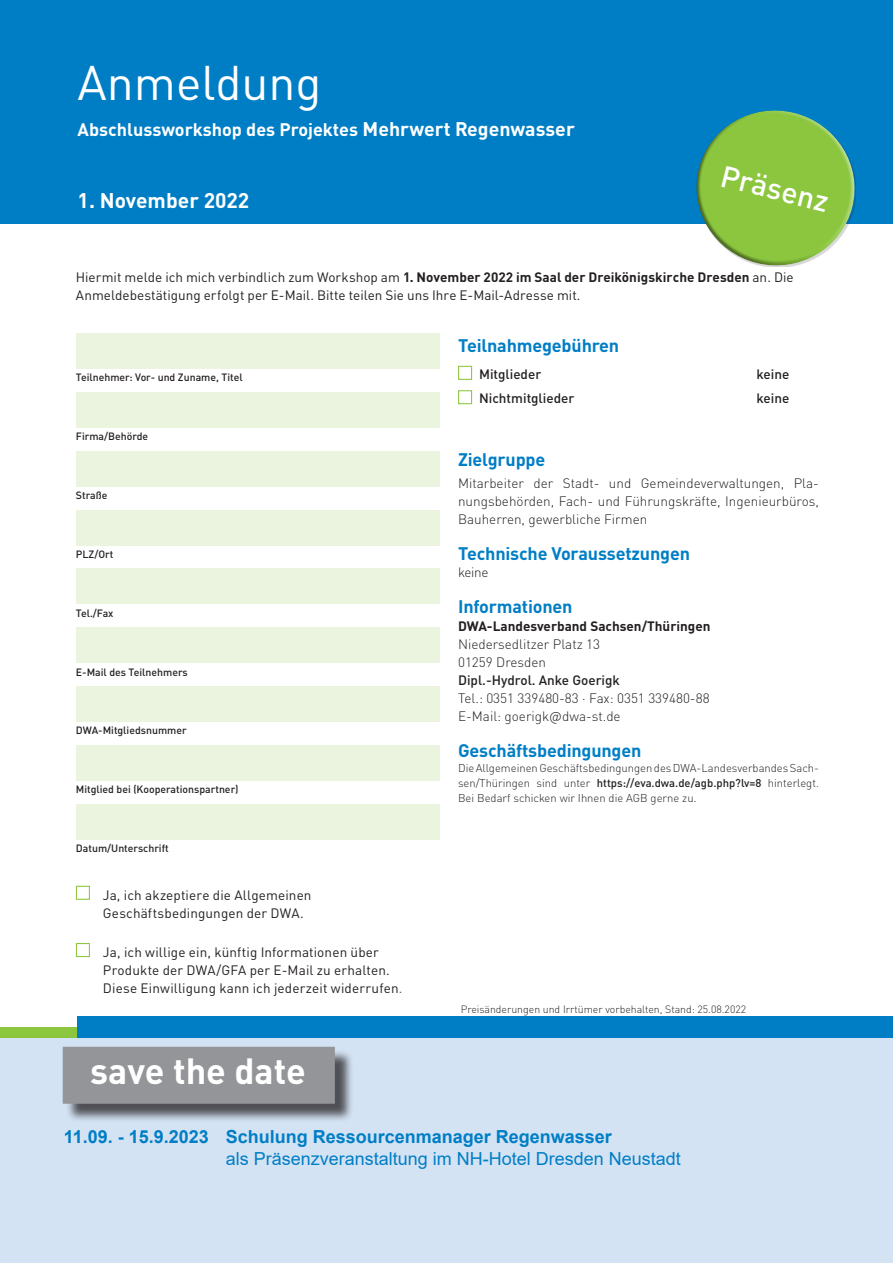
<style>
.page{position:relative;width:893px;height:1263px;background:#fff}
.page>*{position:absolute;margin:0;border:0;box-sizing:border-box;transform-origin:0 0}
.Programm{font:48px "DINOT";color:#fff}
.t1{font:700 36px "DINOT";color:#fff}
.t2{font:500 30px "DINOT";color:#fff}
.Programm-2{font:700 21px "DINOT";color:#fff}
.t3{font:700 18px "Arial";color:#007ec5}
.Programm-3{font:700 18px "DINOT";color:#fff}
.t4{font:18px "Arial";color:#007ec5}
.Fließtext{font:700 18px "DINOT";letter-spacing:-.01em;color:#007ec5}
.Überschrift_Anmeldun{font:700 18px "DINOT";letter-spacing:-.01em;color:#007ec5}
.Zwischenüberschrifte{font:700 18px "DINOT";letter-spacing:-.01em;color:#007ec5}
.Anmeldesatz{font:13.5px/18px "DINOT";letter-spacing:.01em;color:#231f20}
.Fließtext-2{font:300 13.5px/18px "DINOT";color:#231f20;text-align:justify}
.Zwischenüberschrifte-2{font:700 13.5px/18px "DINOT";color:#231f20}
.Fließtext-3{font:500 13.5px "DINOT";color:#231f20}
.Zwischenüberschrifte-3{font:300 13.5px "DINOT";letter-spacing:-.02em;color:#231f20}
.Fließtext-4{font:300 11.25px/15px "DINOT";color:#231f20;text-align:justify}
.Anmeldung_Adresse{font:500 10.5px "DINOT";color:#231f20}
.Fließtext-5{font:300 10.5px "DINOT";color:#231f20}
.s1{font-size:19.5px}
.s2{font-weight:700}
.s3{color:#57585a}
.s4{font-weight:300}
.s5{font-weight:500}
.s6{font-size:12px}
</style>
<div class="page">
<div style="left:0;top:1030px;width:893px;height:233px;background:#d4e3f4"></div>
<div style="left:0;top:0;width:893px;height:223px;background:#007ec5"></div>
<div style="left:76px;top:333px;width:363px;height:35px;background:#ebf4de"></div>
<div style="left:76px;top:392px;width:363px;height:35px;background:#ebf4de"></div>
<div style="left:76px;top:451px;width:363px;height:35px;background:#ebf4de"></div>
<div style="left:76px;top:510px;width:363px;height:35px;background:#ebf4de"></div>
<div style="left:76px;top:569px;width:363px;height:35px;background:#ebf4de"></div>
<div style="left:76px;top:628px;width:363px;height:35px;background:#ebf4de"></div>
<div style="left:76px;top:687px;width:363px;height:35px;background:#ebf4de"></div>
<div style="left:76px;top:746px;width:363px;height:35px;background:#ebf4de"></div>
<div style="left:76px;top:804px;width:363px;height:35px;background:#ebf4de"></div>
<div style="left:76px;top:886px;width:14px;height:14px;background:#fff;border:1px solid #8bc63e"></div>
<div style="left:76px;top:943px;width:14px;height:14px;background:#fff;border:1px solid #8bc63e"></div>
<div style="left:458px;top:366px;width:14px;height:14px;background:#fff;border:1px solid #8bc63e"></div>
<div style="left:458px;top:390px;width:14px;height:14px;background:#fff;border:1px solid #8bc63e"></div>
<svg style="left:677px;top:110px;width:199px;height:157px"></svg>
<div style="left:0;top:1027px;width:78px;height:10px;background:#8bc63e"></div>
<div style="left:78px;top:1016px;width:815px;height:21px;background:#007ec5"></div>
<div style="left:65px;top:1049px;width:288px;height:73px;background:#231f20;opacity:.75"></div>
<div style="left:63px;top:1047px;width:272px;height:57px;background:#939598;border:2px solid #939598"></div>
<p class="Programm" style="left:78px;top:46px;width:246px">Anmeldung</p>
<p class="Programm-3" style="left:78px;top:116px;width:499px">Abschlussworkshop des Projektes <span class="s1">Mehrwert Regenwasser</span></p>
<p class="Programm-2" style="left:78px;top:184px;width:173px">1. November 2022</p>
<h3 class="t2" style="left:727px;top:153px;width:111px;rotate:14deg">Präsenz</h3>
<p class="Anmeldesatz" style="left:76px;top:268px;width:719px">Hiermit melde ich mich verbindlich zum Workshop am <span class="s2">1. November 2022 im Saal der Dreikönigskirche Dresden</span> an. Die<br>Anmeldebestätigung erfolgt per E-Mail. Bitte teilen Sie uns Ihre E-Mail-Adresse mit.</p>
<p class="Anmeldung_Adresse" style="left:76px;top:369px;width:168px">Teilnehmer: Vor- und Zuname, Titel</p>
<p class="Anmeldung_Adresse" style="left:76px;top:428px;width:74px">Firma/Behörde</p>
<p class="Anmeldung_Adresse" style="left:76px;top:487px;width:33px">Straße</p>
<p class="Anmeldung_Adresse" style="left:76px;top:546px;width:39px">PLZ/Ort</p>
<p class="Anmeldung_Adresse" style="left:76px;top:605px;width:39px">Tel./Fax</p>
<p class="Anmeldung_Adresse" style="left:76px;top:664px;width:113px">E-Mail des Teilnehmers</p>
<p class="Anmeldung_Adresse" style="left:76px;top:722px;width:112px">DWA-Mitgliedsnummer</p>
<p class="Anmeldung_Adresse" style="left:76px;top:781px;width:164px">Mitglied bei (Kooperationspartner)</p>
<p class="Anmeldung_Adresse" style="left:76px;top:840px;width:94px">Datum/Unterschrift</p>
<p class="Anmeldesatz" style="left:103px;top:885px;width:210px">Ja, ich akzeptiere die Allgemeinen<br>Geschäftsbedingungen der DWA.</p>
<p class="Anmeldesatz" style="left:103px;top:942px;width:301px">Ja, ich willige ein, künftig Informationen über<br>Produkte der DWA/GFA per E-Mail zu erhalten.<br>Diese Einwilligung kann ich jederzeit widerrufen<span class="s3">.</span></p>
<p class="t1" style="left:90px;top:1042px;width:217px">save the date</p>
<p class="Überschrift_Anmeldun" style="left:458px;top:332px;width:163px">Teilnahmegebühren</p>
<p class="Fließtext-3" style="left:479px;top:363px;width:64px">Mitglieder</p>
<p class="Fließtext-3" style="left:757px;top:363px;width:34px">keine</p>
<p class="Fließtext-3" style="left:479px;top:388px;width:97px">Nichtmitglieder</p>
<p class="Fließtext-3" style="left:757px;top:388px;width:34px">keine</p>
<p class="Überschrift_Anmeldun" style="left:458px;top:445px;width:89px">Zielgruppe</p>
<p class="Fließtext-2" style="left:458px;top:474px;width:362px">Mitarbeiter der Stadt- und Gemeindeverwaltungen, Pla&shy;nungsbehörden, Fach- und Führungskräfte, Ingenieurbüros, Bauherren, gewerbliche Firmen</p>
<p class="Fließtext" style="left:458px;top:540px;width:233px">Technische Voraussetzungen</p>
<p class="Zwischenüberschrifte-3" style="left:458px;top:561px;width:32px">keine</p>
<p class="Zwischenüberschrifte" style="left:458px;top:592px;width:116px">Informationen</p>
<p class="Zwischenüberschrifte-2" style="left:458px;top:616px;width:254px">DWA-Landesverband Sachsen/Thüringen<br><span class="s4">Niedersedlitzer Platz 13<br>01259 Dresden</span></p>
<p class="Fließtext-2" style="left:458px;top:670px;width:253px;text-align:left"><span class="s5">Dipl.-Hydrol. Anke Goerigk<br></span>Tel.: 0351 339480-83 · Fax: 0351 339480-88<br>E-Mail: goerigk@dwa-st.de</p>
<p class="Fließtext" style="left:458px;top:736px;width:185px">Geschäftsbedingungen</p>
<p class="Fließtext-4" style="left:458px;top:759px;width:362px">Die Allgemeinen Geschäftsbedingungen des DWA-Landesverbandes Sach&shy;sen/Thüringen sind unter <span class="s5">https://eva.dwa.de/agb.php?lv=8</span> hinterlegt.<br>Bei Bedarf schicken wir Ihnen die AGB gerne zu<span class="s6">.</span></p>
<p class="Fließtext-5" style="left:461px;top:1001px;width:287px">Preisänderungen und Irrtümer vorbehalten, Stand: 25.08.2022</p>
<p class="t3" style="left:64px;top:1124px;width:550px">11.09. - 15.9.2023 Schulung Ressourcenmanager Regenwasser</p>
<p class="t4" style="left:226px;top:1146px;width:457px">als Präsenzveranstaltung im NH-Hotel Dresden Neustadt</p>
</div>
